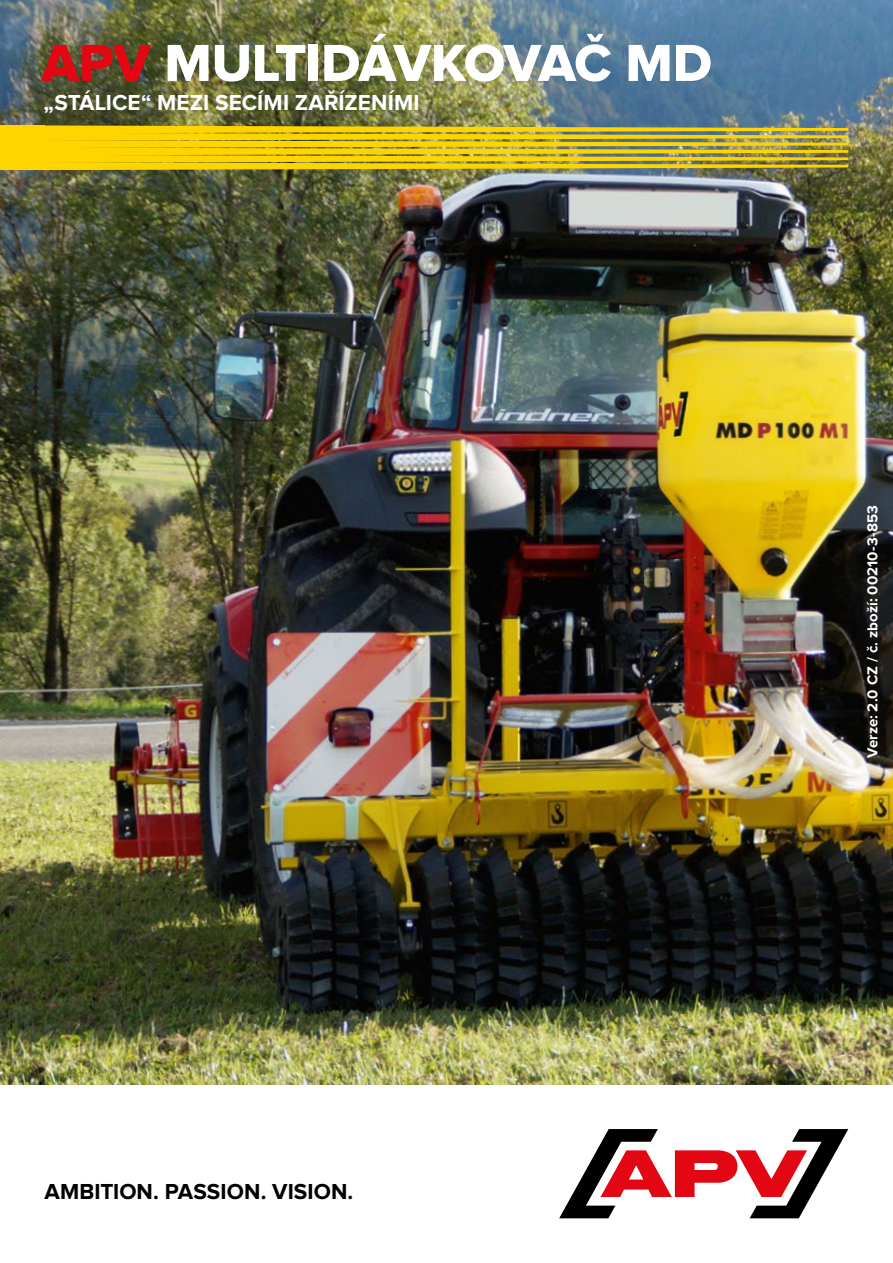
<style>
.page{position:relative;width:893px;height:1263px;background:#fff}
.page>*{position:absolute;margin:0;border:0;box-sizing:border-box;transform-origin:0 0}
.t1{font:54px "Proxima Nova Extrabld";letter-spacing:-.02em;color:#fff}
.t2{font:700 22.5px "Proxima Nova";color:#fff}
.t3{font:700 22.5px "Proxima Nova";color:#000}
.t4{font:700 15px "Proxima Nova";letter-spacing:.005em;color:#fff}
.s1{color:#e30613}
</style>
<div class="page">
<img style="left:0;top:0;width:893px;height:1084px">
<img style="left:45px;top:125px;width:803px;height:45px">
<div style="left:0;top:125px;width:45px;height:45px;background:#ffd500"></div>
<svg style="left:559px;top:1129px;width:289px;height:89px"></svg>
<h1 class="t1" style="left:41px;top:38px;width:672px"><span class="s1">APV</span> MULTIDÁVKOVAČ MD</h1>
<h2 class="t2" style="left:44px;top:90px;width:378px">„STÁLICE“ MEZI SECÍMI ZAŘÍZENÍMI</h2>
<p class="t4" style="left:864px;top:758px;width:255px;rotate:-90deg">Verze: 2.0 CZ / č. zboží: 00210-3-853</p>
<h2 class="t3" style="left:45px;top:1179px;width:310px">AMBITION. PASSION. VISION.</h2>
</div>
